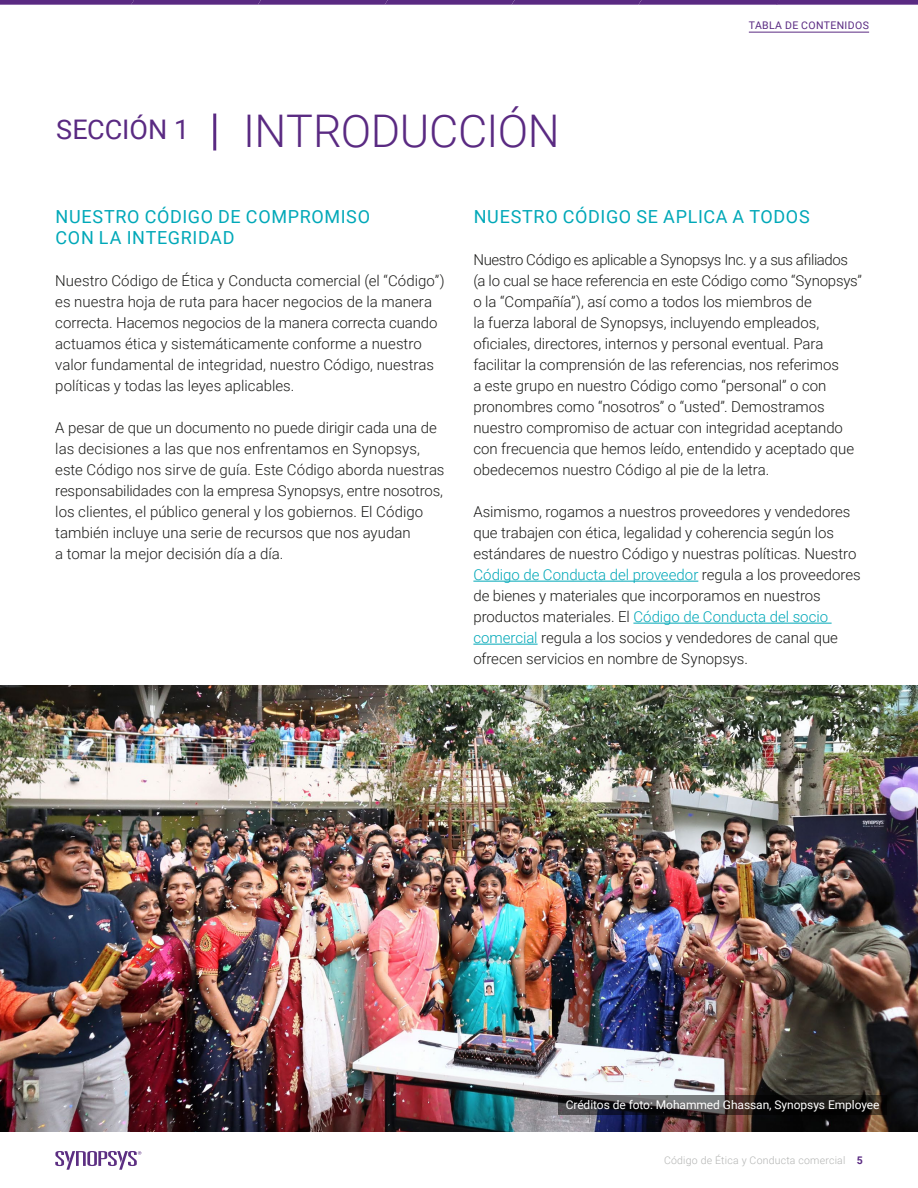
<style>
.page{position:relative;width:918px;height:1188px;background:#fff}
.page>*{position:absolute;margin:0;border:0;box-sizing:border-box;transform-origin:0 0}
.t1{font:300 45px "Roboto";letter-spacing:-.01em;color:#5a2a82}
.t2{font:27px "Roboto";color:#5a2a82}
.t3{font:18px/21px "Roboto";letter-spacing:.035em;color:#00a8b8}
.t4{font:300 15px/21px "Roboto";letter-spacing:-.005em;color:#1d1d1b}
.t5{font:12px "Roboto";letter-spacing:-.005em;color:#fff}
.t6{font:300 10.5px "Roboto";letter-spacing:.02em;color:#b3b4b3}
.t7{font:10.5px "Roboto";letter-spacing:.035em;color:#5a2a82}
.s1{color:#00a8b8}
.s2{font-weight:700;color:#5a2a82}
</style>
<div class="page">
<hr style="left:213px;top:114px;width:3px;height:37px;background:#5a2a82">
<hr style="left:473px;top:581px;width:225px;height:1px;background:#00a8b8">
<hr style="left:633px;top:623px;width:199px;height:1px;background:#00a8b8">
<hr style="left:473px;top:644px;width:65px;height:1px;background:#00a8b8">
<img style="left:0;top:685px;width:918px;height:447px">
<svg style="left:558px;top:1095px;width:329px;height:20px;background:#2f2c2d"></svg>
<svg style="left:55px;top:1151px;width:86px;height:19px"></svg>
<hr style="left:749px;top:32px;width:120px;height:1px;background:#5a2a82">
<svg style="left:0;top:0;width:918px;height:5px;background:#64378a"></svg>
<h2 class="t2" style="left:56px;top:111px;width:135px">SECCIÓN 1</h2>
<h1 class="t1" style="left:243px;top:100px;width:318px">INTRODUCCIÓN</h1>
<p class="t7" style="left:749px;top:18px;width:122px">TABLA DE CONTENIDOS</p>
<p class="t3" style="left:56px;top:205px;width:316px">NUESTRO CÓDIGO DE COMPROMISO<br>CON LA INTEGRIDAD</p>
<p class="t3" style="left:474px;top:205px;width:337px">NUESTRO CÓDIGO SE APLICA A TODOS</p>
<p class="t4" style="left:55px;top:270px;width:391px">Nuestro Código de Ética y Conducta comercial (el “Código”) es nuestra hoja de ruta para hacer negocios de la manera correcta. Hacemos negocios de la manera correcta cuando actuamos ética y sistemáticamente conforme a nuestro valor fundamental de integridad, nuestro Código, nuestras políticas y todas las leyes aplicables.</p>
<p class="t4" style="left:55px;top:417px;width:391px">A pesar de que un documento no puede dirigir cada una de las decisiones a las que nos enfrentamos en Synopsys, este Código nos sirve de guía. Este Código aborda nuestras responsabilidades con la empresa Synopsys, entre nosotros, los clientes, el público general y los gobiernos. El Código también incluye una serie de recursos que nos ayudan<br>a tomar la mejor decisión día a día.</p>
<p class="t4" style="left:473px;top:249px;width:390px">Nuestro Código es aplicable a Synopsys Inc. y a sus afiliados (a lo cual se hace referencia en este Código como “Synopsys” o la “Compañía”), así como a todos los miembros de<br>la fuerza laboral de Synopsys, incluyendo empleados, oficiales, directores, internos y personal eventual. Para facilitar la comprensión de las referencias, nos referimos<br>a este grupo en nuestro Código como “personal” o con pronombres como “nosotros” o “usted”. Demostramos nuestro compromiso de actuar con integridad aceptando con frecuencia que hemos leído, entendido y aceptado que obedecemos nuestro Código al pie de la letra.</p>
<p class="t4" style="left:473px;top:501px;width:389px">Asimismo, rogamos a nuestros proveedores y vendedores que trabajen con ética, legalidad y coherencia según los estándares de nuestro Código y nuestras políticas. Nuestro <span class="s1">Código de Conducta del proveedor</span> regula a los proveedores de bienes y materiales que incorporamos en nuestros productos materiales. El <span class="s1">Código de Conducta del socio comercial</span> regula a los socios y vendedores de canal que ofrecen servicios en nombre de Synopsys.</p>
<p class="t5" style="left:566px;top:1096px;width:315px">Créditos de foto: Mohammed Ghassan, Synopsys Employee</p>
<p class="t6" style="left:664px;top:1153px;width:200px">Código de Ética y Conducta comercial <span class="s2">5</span></p>
</div>
